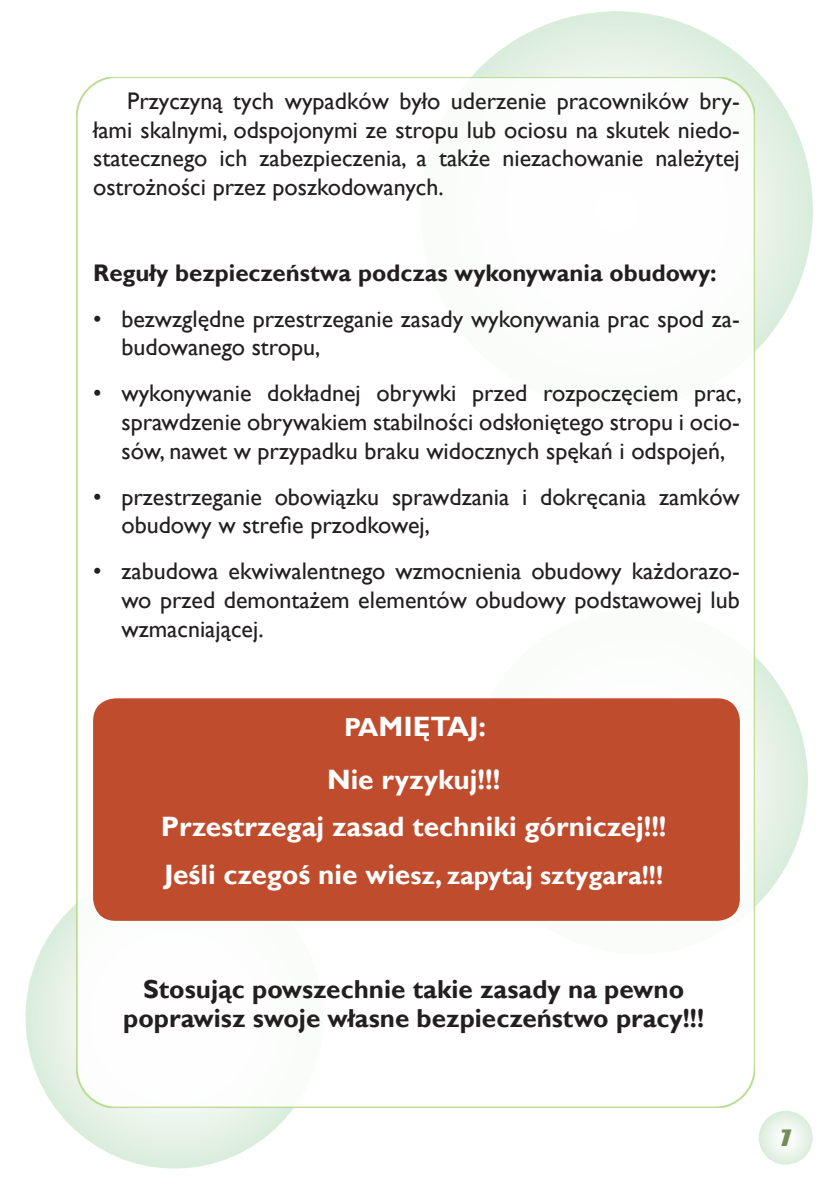
<style>
.page{position:relative;width:833px;height:1184px;background:#fff}
.page>*{position:absolute;margin:0;border:0;box-sizing:border-box;transform-origin:0 0}
.Definicja{font:700 28px "Gill Sans";color:#fff}
.Tekst{font:700 26px/28.8px "Gill Sans";color:#231f20;text-align:center}
.Definicja-2{font:700 26px "Gill Sans";color:#fff}
.Tekst-2{font:24px/28.8px "Gill Sans";color:#231f20;text-align:justify}
.Tekst-3{font:700 24px "Gill Sans";color:#231f20}
.t1{font:800 condensed 22px "Gill Sans";color:#738f57}
.s1{font-size:26px}
.s2{font-size:28px}
</style>
<div class="page">
<svg style="left:471px;top:11px;width:341px;height:399px"></svg>
<svg style="left:25px;top:866px;width:298px;height:302px"></svg>
<svg style="left:754px;top:609px;width:53px;height:345px"></svg>
<div style="left:77px;top:77px;width:677px;height:1030px;background:#fff;border-radius:40px"></div>
<svg style="left:758px;top:1111px;width:54px;height:54px"></svg>
<div style="left:93px;top:698px;width:646px;height:223px;background:#c04c2e;border-radius:23px"></div>
<p class="Tekst-2" style="left:93px;top:87px;width:648px;text-indent:34px">Przyczyną tych wypadków było uderzenie pracowników bry&shy;łami skalnymi, odspojonymi ze stropu lub ociosu na skutek niedo&shy;statecznego ich zabezpieczenia, a także niezachowanie należytej ostrożności przez poszkodowanych.</p>
<p class="Tekst-3" style="left:93px;top:258px;width:625px">Reguły bezpieczeństwa podczas wykonywania obudowy:</p>
<p class="Tekst-2" style="left:121px;top:305px;width:619px;text-indent:-28px">• bezwzględne przestrzeganie zasady wykonywania prac spod za&shy;budowanego stropu,</p>
<p class="Tekst-2" style="left:121px;top:379px;width:622px;text-indent:-28px">• wykonywanie dokładnej obrywki przed rozpoczęciem prac, sprawdzenie obrywakiem stabilności odsłoniętego stropu i ocio&shy;sów, nawet w przypadku braku widocznych spękań i odspojeń,</p>
<p class="Tekst-2" style="left:121px;top:483px;width:619px;text-indent:-28px">• przestrzeganie obowiązku sprawdzania i dokręcania zamków obudowy w strefie przodkowej,</p>
<p class="Tekst-2" style="left:121px;top:557px;width:619px;text-indent:-28px">• zabudowa ekwiwalentnego wzmocnienia obudowy każdorazo&shy;wo przed demontażem elementów obudowy podstawowej lub wzmacniającej.</p>
<p class="Definicja" style="left:344px;top:709px;width:143px"><span class="s1">PA</span>MIĘTAJ:</p>
<p class="Definicja" style="left:327px;top:762px;width:175px">Nie ryzykuj!!!</p>
<p class="Definicja" style="left:161px;top:810px;width:507px">Przestrzegaj zasad techniki górniczej!!!</p>
<p class="Definicja-2" style="left:164px;top:859px;width:500px"><span class="s2">Jeśli czegoś nie wie</span>sz, zapytaj sztygara!!!</p>
<p class="Tekst" style="left:123px;top:976px;width:582px">Stosując powszechnie takie zasady na pewno poprawisz swoje własne bezpieczeństwo pracy!!!</p>
<p class="t1" style="left:779px;top:1124px;width:14px">7</p>
</div>
